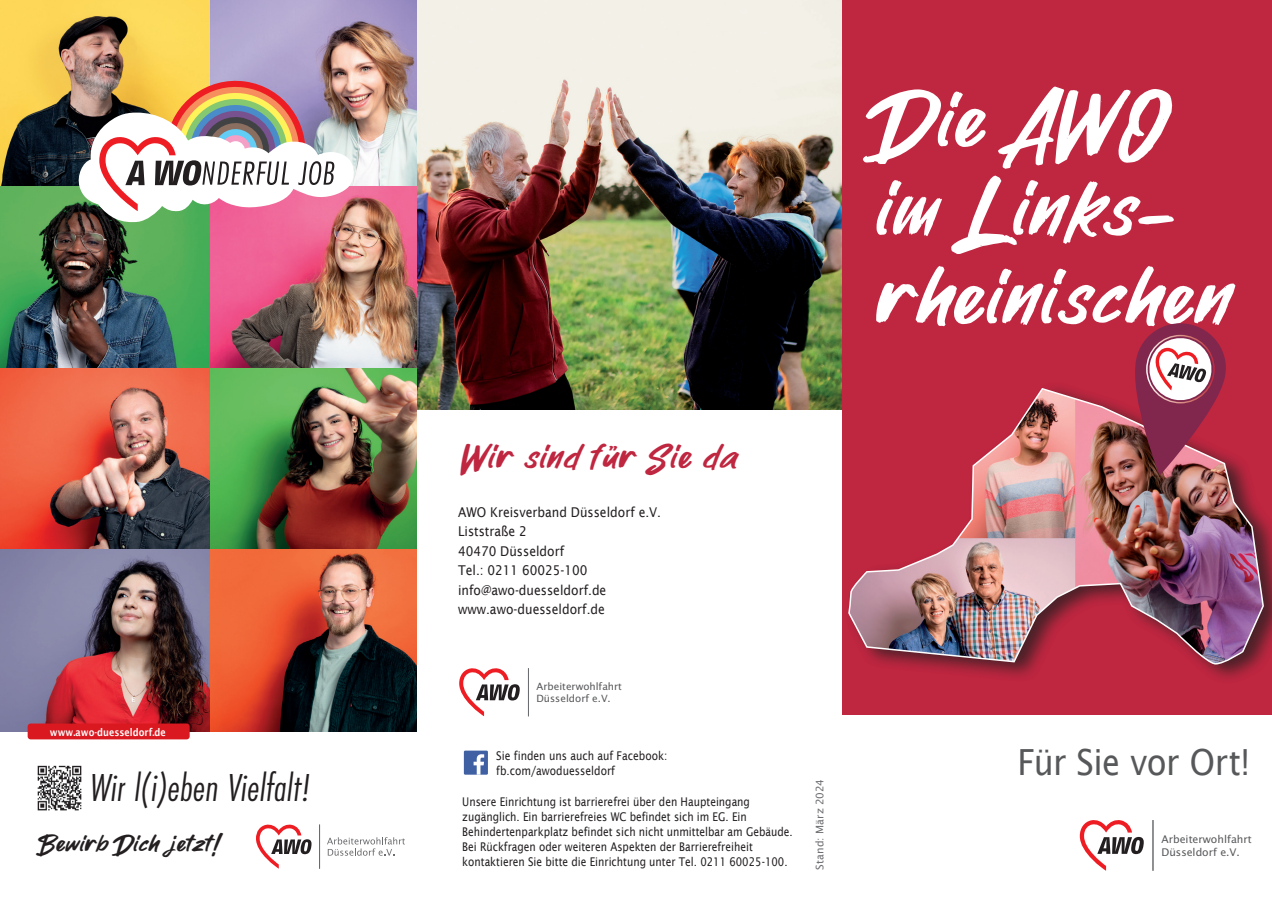
<style>
.page{position:relative;width:1272px;height:902px;background:#fff}
.page>*{position:absolute;margin:0;border:0;box-sizing:border-box;transform-origin:0 0}
.t1{font:105px/88.5px "Parkway Lush";color:#fff}
.t2{font:45px "Parkway Lush";letter-spacing:.01em;color:#bf2640}
.t3{font:italic 40.5px "Futura PT Cond";color:#231f20}
.t4{font:36px "Lucida Sans";letter-spacing:-.015em;color:#57585a;scale:.9 1}
.t5{font:30.75px "Parkway Lush";color:#231f20}
.t6{font:13.5px/19.5px "Lucida Sans";color:#231f20;scale:.9 1}
.t7{font:12px/15px "Lucida Sans";color:#231f20;scale:.85 1}
.t8{font:12px/15px "Lucida Sans";color:#231f20;scale:.86 1}
.t9{font:10.5px/12.9px "Lucida Sans";color:#57585a}
.t10{font:600 10.5px "Lucida Sans";color:#fff;scale:.86 1}
.t11{font:10.5px "Lucida Sans";letter-spacing:.015em;color:#6c6d70}
.t12{font:10.05px/12.3px "Lucida Sans";color:#57585a}
</style>
<div class="page">
<img style="left:417px;top:0;width:425px;height:409px">
<svg style="left:459px;top:668px;width:60px;height:48px"></svg>
<hr style="left:528px;top:668px;width:1px;height:48px;background:#6c6d70">
<div style="left:464px;top:750px;width:24px;height:24px;background:#3f60a2"></div>
<svg style="left:473px;top:754px;width:11px;height:20px"></svg>
<img style="left:0;top:0;width:417px;height:731px">
<div style="left:28px;top:723px;width:162px;height:16px;background:#d9181f;border-radius:3px"></div>
<svg style="left:256px;top:824px;width:55px;height:44px"></svg>
<hr style="left:319px;top:824px;width:1px;height:44px;background:#676b6e">
<svg style="left:327px;top:837px;width:78px;height:18px"></svg>
<img style="left:37px;top:765px;width:45px;height:46px">
<img style="left:76px;top:76px;width:280px;height:147px">
<div style="left:842px;top:0;width:429px;height:714px;background:#bf2640"></div>
<svg style="left:1079px;top:820px;width:64px;height:50px"></svg>
<hr style="left:1152px;top:820px;width:1px;height:50px;background:#6c6d70">
<div style="left:845px;top:381px;width:426px;height:303px;background:#231f20;opacity:.75"></div>
<img style="left:847px;top:386px;width:417px;height:279px">
<img style="left:1128px;top:323px;width:101px;height:152px">
<p class="t10" style="left:50px;top:725px;width:136px">www.awo-duesseldorf.de</p>
<h3 class="t3" style="left:90px;top:764px;width:222px">Wir l(i)eben Vielfalt!</h3>
<h3 class="t5" style="left:36px;top:827px;width:184px">Bewirb Dich jetzt!</h3>
<h1 class="t1" style="left:868px;top:82px;width:358px">Die AWO im Links&shy;rheinischen</h1>
<h2 class="t2" style="left:458px;top:433px;width:279px">Wir sind für Sie da</h2>
<p class="t6" style="left:458px;top:502px;width:227px">AWO Kreisverband Düsseldorf e.V.<br>Liststraße 2<br>40470 Düsseldorf<br>Tel.: 0211 60025-100 info@awo-duesseldorf.de www.awo-duesseldorf.de</p>
<p class="t12" style="left:536px;top:680px;width:87px">Arbeiterwohlfahrt<br>Düsseldorf e.V.</p>
<p class="t8" style="left:496px;top:747px;width:200px">Sie finden uns auch auf Facebook: fb.com/awoduesseldorf</p>
<p class="t7" style="left:462px;top:794px;width:390px">Unsere Einrichtung ist barrierefrei über den Haupteingang zugänglich. Ein barrierefreies WC befindet sich im EG. Ein Behindertenparkplatz befindet sich nicht unmittelbar am Gebäude.<br>Bei Rückfragen oder weiteren Aspekten der Barrierefreiheit kontaktieren Sie bitte die Einrichtung unter Tel. 0211 60025-100.</p>
<p class="t11" style="left:813px;top:869px;width:92px;rotate:-90deg">Stand: März 2024</p>
<h3 class="t4" style="left:1017px;top:741px;width:260px">Für Sie vor Ort!</h3>
<p class="t9" style="left:1161px;top:832px;width:92px">Arbeiterwohlfahrt<br>Düsseldorf e.V.</p>
</div>
